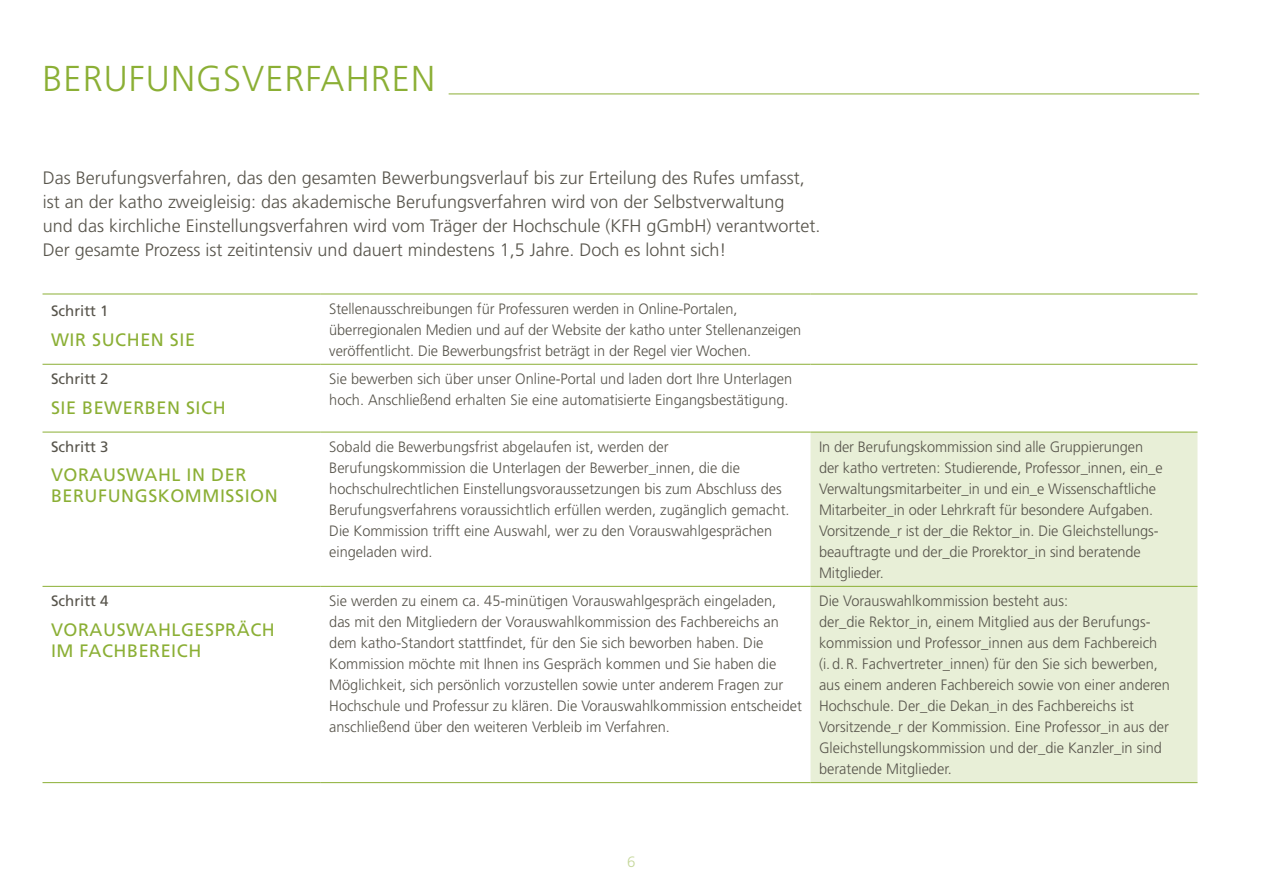
<style>
.page{position:relative;width:1263px;height:893px;background:#fff}
.page>*{position:absolute;margin:0;border:0;box-sizing:border-box;transform-origin:0 0}
.t1{font:300 36px "Frutiger LT Std";letter-spacing:.03em;color:#8baf35}
.t2{font:300 18px/24px "Frutiger LT Std";color:#57544b}
.t3{font:18px/21px "Frutiger LT Std";letter-spacing:.03em;color:#8baf35}
.t4{font:300 15px/21px "Frutiger LT Std";color:#57544b}
.t5{font:15px "Frutiger LT Std";color:#57544b}
.t6{font:300 15px "Frutiger LT Std";color:#c5d79a}
</style>
<div class="page">
<hr style="left:449px;top:94px;width:750px;height:1px;background:#8baf35">
<div style="left:810px;top:433px;width:387px;height:349px;background:#e8efd7"></div>
<hr style="left:43px;top:294px;width:278px;height:1px;background:#8baf35">
<hr style="left:321px;top:294px;width:489px;height:1px;background:#8baf35">
<hr style="left:810px;top:294px;width:387px;height:1px;background:#8baf35">
<hr style="left:43px;top:364px;width:278px;height:1px;background:#8baf35">
<hr style="left:321px;top:364px;width:489px;height:1px;background:#8baf35">
<hr style="left:43px;top:432px;width:278px;height:1px;background:#8baf35">
<hr style="left:321px;top:432px;width:489px;height:1px;background:#8baf35">
<hr style="left:43px;top:586px;width:278px;height:1px;background:#8baf35">
<hr style="left:321px;top:586px;width:489px;height:1px;background:#8baf35">
<hr style="left:43px;top:782px;width:278px;height:1px;background:#8baf35">
<hr style="left:321px;top:782px;width:489px;height:1px;background:#8baf35">
<hr style="left:810px;top:782px;width:387px;height:1px;background:#8baf35">
<hr style="left:810px;top:364px;width:387px;height:1px;background:#8baf35">
<hr style="left:810px;top:432px;width:387px;height:1px;background:#8baf35">
<hr style="left:810px;top:586px;width:387px;height:1px;background:#8baf35">
<h1 class="t1" style="left:43px;top:58px;width:394px">BERUFUNGSVERFAHREN</h1>
<p class="t2" style="left:43px;top:166px;width:779px">Das Berufungsverfahren, das den gesamten Bewerbungsverlauf bis zur Erteilung des Rufes umfasst, ist an der katho zweigleisig: das akademische Berufungsverfahren wird von der Selbstverwaltung<br>und das kirchliche Einstellungsverfahren wird vom Träger der Hochschule (KFH gGmbH) verantwortet.<br>Der gesamte Prozess ist zeitintensiv und dauert mindestens 1,5 Jahre. Doch es lohnt sich!</p>
<p class="t5" style="left:51px;top:302px;width:59px">Schritt 1</p>
<p class="t3" style="left:51px;top:329px;width:146px">WIR SUCHEN SIE</p>
<p class="t5" style="left:51px;top:370px;width:59px">Schritt 2</p>
<p class="t3" style="left:51px;top:397px;width:176px">SIE BEWERBEN SICH</p>
<p class="t5" style="left:51px;top:438px;width:59px">Schritt 3</p>
<p class="t3" style="left:51px;top:465px;width:228px">VORAUSWAHL IN DER<br>BERUFUNGSKOMMISSION</p>
<p class="t5" style="left:51px;top:592px;width:59px">Schritt 4</p>
<p class="t3" style="left:51px;top:619px;width:225px">VORAUSWAHLGESPRÄCH<br>IM FACHBEREICH</p>
<p class="t4" style="left:329px;top:298px;width:474px">Stellenausschreibungen für Professuren werden in Online-Portalen, überregionalen Medien und auf der Website der katho unter Stellenanzeigen veröffentlicht. Die Bewerbungsfrist beträgt in der Regel vier Wochen.</p>
<p class="t4" style="left:329px;top:369px;width:465px">Sie bewerben sich über unser Online-Portal und laden dort Ihre Unterlagen hoch. Anschließend erhalten Sie eine automatisierte Eingangsbestätigung.</p>
<p class="t4" style="left:329px;top:436px;width:462px">Sobald die Bewerbungsfrist abgelaufen ist, werden der Berufungskommission die Unterlagen der Bewerber_innen, die die hochschulrechtlichen Einstellungsvoraussetzungen bis zum Abschluss des Berufungsverfahrens voraussichtlich erfüllen werden, zugänglich gemacht.<br>Die Kommission trifft eine Auswahl, wer zu den Vorauswahlgesprächen eingeladen wird.</p>
<p class="t4" style="left:819px;top:436px;width:345px">In der Berufungskommission sind alle Gruppierungen der katho vertreten: Studierende, Professor_innen, ein_e Verwaltungsmitarbeiter_in und ein_e Wissenschaftliche Mitarbeiter_in oder Lehrkraft für besondere Aufgaben.<br>Vorsitzende_r ist der_die Rektor_in. Die Gleichstellungs&shy;beauftragte und der_die Prorektor_in sind beratende Mitglieder.</p>
<p class="t4" style="left:329px;top:591px;width:474px">Sie werden zu einem ca. 45-minütigen Vorauswahlgespräch eingeladen,<br>das mit den Mitgliedern der Vorauswahlkommission des Fachbereichs an dem katho-Standort stattfindet, für den Sie sich beworben haben. Die Kommission möchte mit Ihnen ins Gespräch kommen und Sie haben die Möglichkeit, sich persönlich vorzustellen sowie unter anderem Fragen zur Hochschule und Professur zu klären. Die Vorauswahlkommission entscheidet anschließend über den weiteren Verbleib im Verfahren.</p>
<p class="t4" style="left:819px;top:591px;width:352px">Die Vorauswahlkommission besteht aus:<br>der_die Rektor_in, einem Mitglied aus der Berufungs&shy;kommission und Professor_innen aus dem Fachbereich (i.d.R. Fachvertreter_innen) für den Sie sich bewerben, aus einem anderen Fachbereich sowie von einer anderen Hochschule. Der_die Dekan_in des Fachbereichs ist Vorsitzende_r der Kommission. Eine Professor_in aus der Gleichstellungskommission und der_die Kanzler_in sind beratende Mitglieder.</p>
<p class="t6" style="left:627px;top:853px;width:10px">6</p>
</div>
